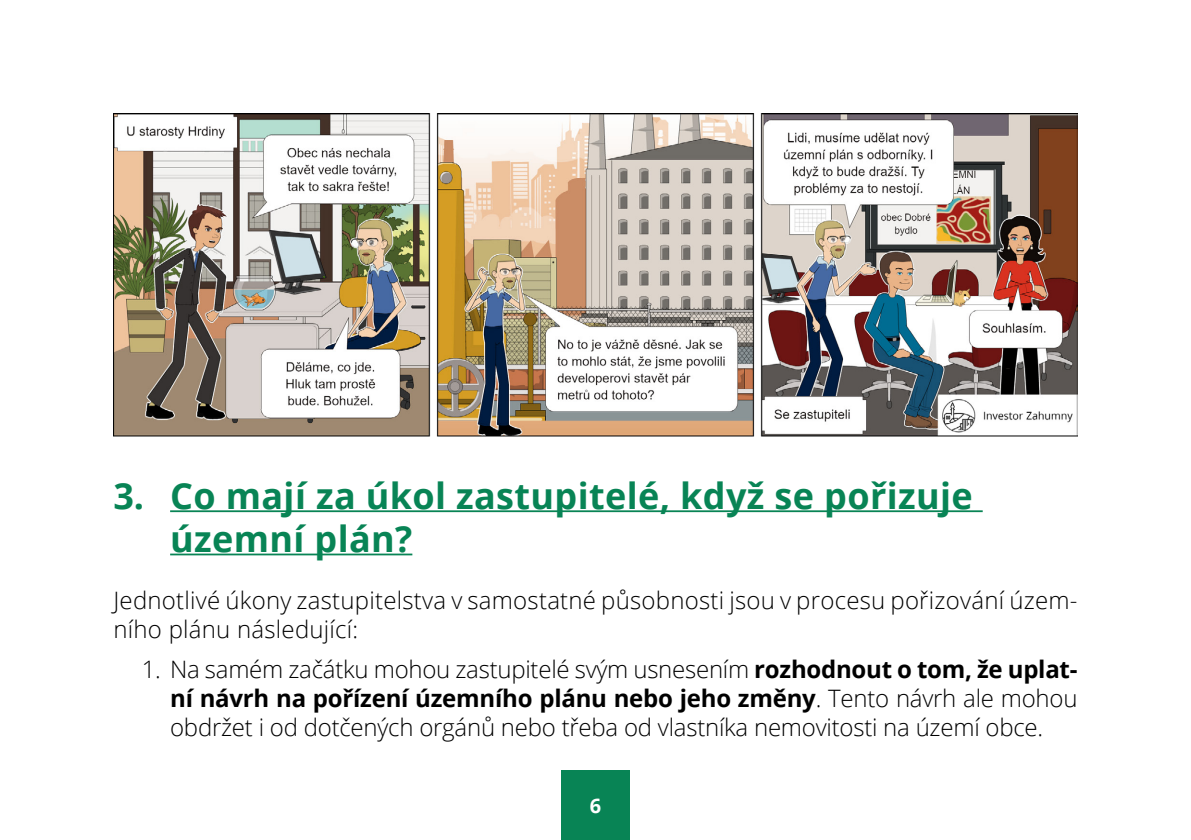
<style>
.page{position:relative;width:1191px;height:840px;background:#fff}
.page>*{position:absolute;margin:0;border:0;box-sizing:border-box;transform-origin:0 0}
.t1{font:700 36px/43.2px "Open Sans";letter-spacing:.01em;color:#088455}
.t2{font:300 24px/28.8px "Open Sans";letter-spacing:.01em;color:#000}
.t3{font:700 20px "Open Sans";color:#fff}
.s1{font-weight:700}
</style>
<div class="page">
<div style="left:561px;top:770px;width:68px;height:69px;background:#088455"></div>
<hr style="left:170px;top:510px;width:812px;height:2px;background:#088455">
<hr style="left:170px;top:553px;width:242px;height:2px;background:#088455">
<img style="left:113px;top:113px;width:964px;height:323px">
<h1 class="t1" style="left:170px;top:472px;width:804px;text-indent:-57px">3. Co mají za úkol zastupitelé, když se pořizuje územní plán?</h1>
<p class="t2" style="left:113px;top:585px;width:965px">Jednotlivé úkony zastupitelstva v samostatné působnosti jsou v procesu pořizování územ&shy;ního plánu následující:</p>
<p class="t2" style="left:170px;top:654px;width:909px;text-align:justify;text-indent:-28px">1. Na samém začátku mohou zastupitelé svým usnesením <span class="s1">rozhodnout o tom, že uplat&shy;ní návrh na pořízení územního plánu nebo jeho změny</span>. Tento návrh ale mohou obdržet i od dotčených orgánů nebo třeba od vlastníka nemovitosti na území obce.</p>
<p class="t3" style="left:590px;top:790px;width:13px">6</p>
</div>
